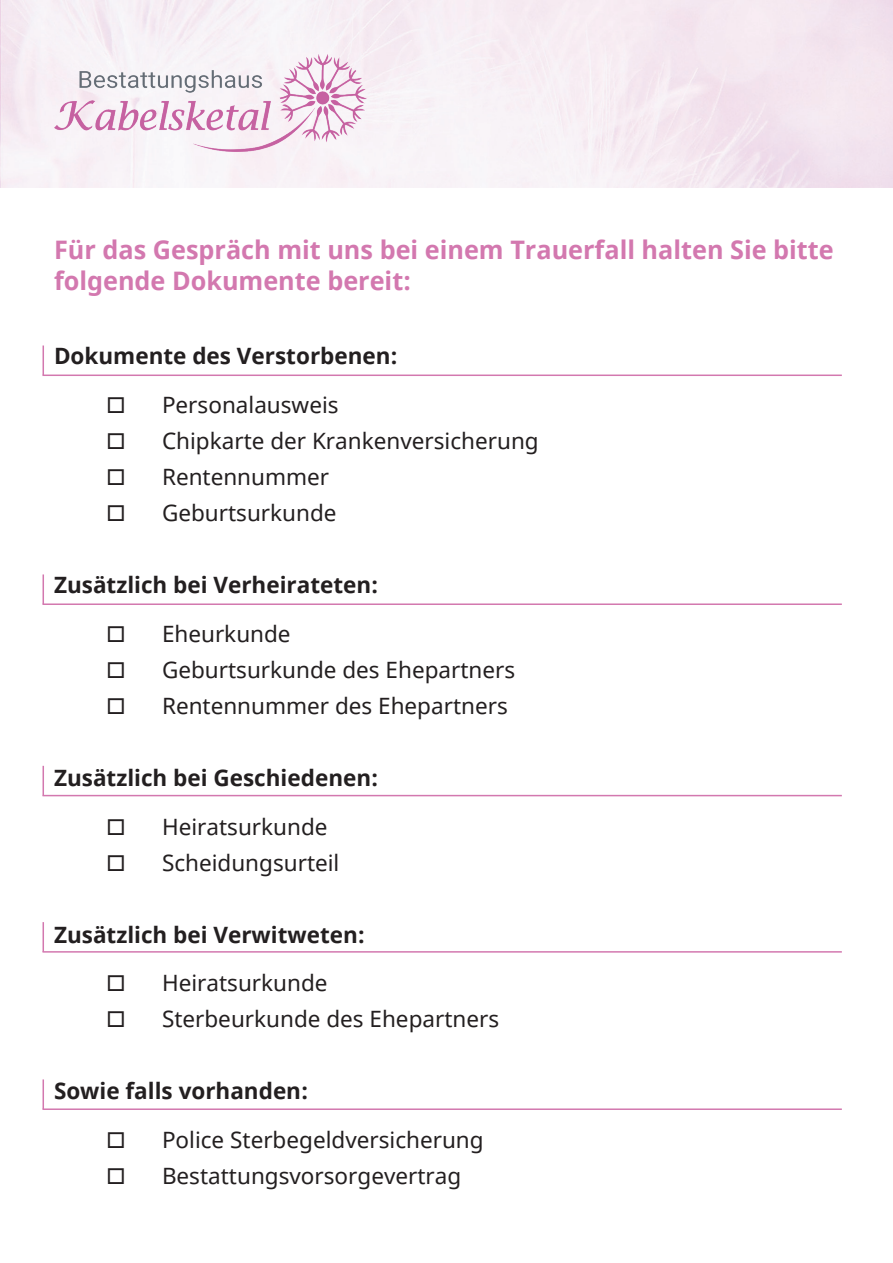
<style>
.page{position:relative;width:893px;height:1263px;background:#fff}
.page>*{position:absolute;margin:0;border:0;box-sizing:border-box;transform-origin:0 0}
.t1{font:700 25.5px/30.6px "Noto Sans";color:#d378af}
.t2{font:22.5px/36px "Noto Sans";color:#231f20}
.t3{font:700 22.5px "Noto Sans";color:#231f20}
</style>
<div class="page">
<img style="left:54px;top:54px;width:312px;height:98px">
<hr style="left:43px;top:345px;width:1px;height:30px;background:#d378af">
<hr style="left:43px;top:374px;width:799px;height:2px;background:#d378af">
<hr style="left:43px;top:574px;width:1px;height:30px;background:#d378af">
<hr style="left:43px;top:603px;width:799px;height:2px;background:#d378af">
<hr style="left:43px;top:766px;width:1px;height:30px;background:#d378af">
<hr style="left:43px;top:795px;width:799px;height:1px;background:#d378af">
<hr style="left:43px;top:922px;width:1px;height:30px;background:#d378af">
<hr style="left:43px;top:951px;width:799px;height:2px;background:#d378af">
<hr style="left:43px;top:1079px;width:1px;height:30px;background:#d378af">
<hr style="left:43px;top:1108px;width:799px;height:2px;background:#d378af">
<p class="t1" style="left:54px;top:235px;width:781px">Für das Gespräch mit uns bei einem Trauerfall halten Sie bitte folgende Dokumente bereit:</p>
<p class="t3" style="left:54px;top:340px;width:345px">Dokumente des Verstorbenen:</p>
<p class="t2" style="left:162px;top:388px;width:378px">Personalausweis<br>Chipkarte der Krankenversicherung<br>Rentennummer<br>Geburtsurkunde</p>
<p class="t3" style="left:54px;top:569px;width:326px">Zusätzlich bei Verheirateten:</p>
<p class="t2" style="left:162px;top:616px;width:355px">Eheurkunde<br>Geburtsurkunde des Ehepartners<br>Rentennummer des Ehepartners</p>
<p class="t3" style="left:54px;top:762px;width:326px">Zusätzlich bei Geschiedenen:</p>
<p class="t2" style="left:162px;top:809px;width:179px">Heiratsurkunde<br>Scheidungsurteil</p>
<p class="t3" style="left:54px;top:918px;width:313px">Zusätzlich bei Verwitweten:</p>
<p class="t2" style="left:162px;top:966px;width:339px">Heiratsurkunde<br>Sterbeurkunde des Ehepartners</p>
<p class="t3" style="left:54px;top:1075px;width:256px">Sowie falls vorhanden:</p>
<p class="t2" style="left:162px;top:1123px;width:323px">Police Sterbegeldversicherung<br>Bestattungsvorsorgevertrag</p>
</div>
